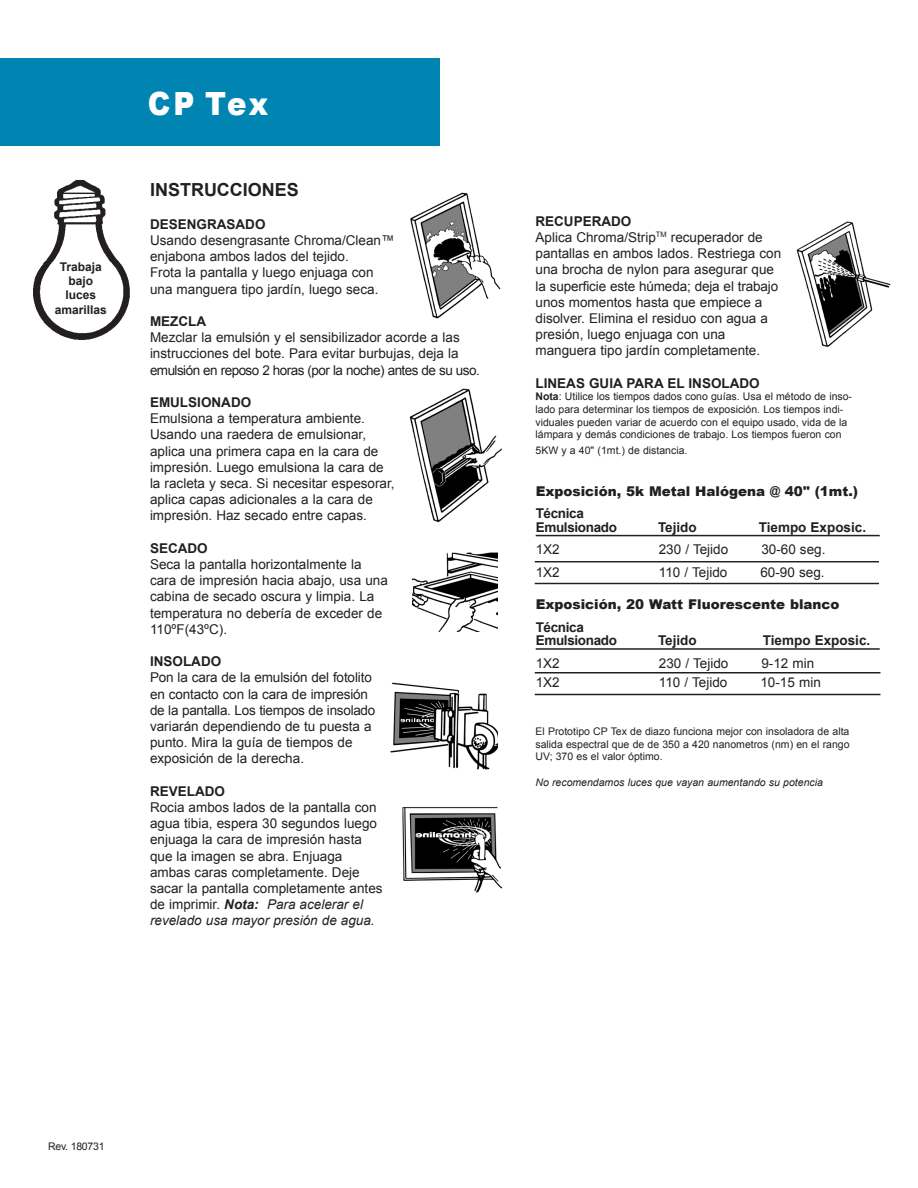
<style>
.page{position:relative;width:918px;height:1188px;background:#fff}
.page>*{position:absolute;margin:0;border:0;box-sizing:border-box;transform-origin:0 0}
.t1{font:900 31.95px "Arial";color:#fff;scale:.91 1}
.t2{font:700 18px "Arial";color:#231f20}
.t3{font:13.5px/16.2px "Arial";color:#231f20}
.t4{font:700 13.5px "Arial";color:#231f20}
.t5{font:900 13.5px "Arial";color:#231f20}
.t6{font:700 13.5px/13.5px "Arial";letter-spacing:-.025em;color:#231f20}
.t7{font:700 12px "Arial";color:#231f20}
.t8{font:10.5px/12.6px "Arial";color:#231f20}
.t9{font:italic 10.5px "Arial";color:#231f20}
.t10{font:10.5px "Arial";letter-spacing:-.025em;color:#231f20}
.s1{font-weight:700;font-style:italic}
.s2{font-style:italic}
.s3{font-weight:700}
</style>
<div class="page">
<div style="left:0;top:58px;width:440px;height:88px;background:#0084b2"></div>
<img style="left:33px;top:180px;width:97px;height:160px">
<img style="left:410px;top:192px;width:91px;height:127px">
<img style="left:409px;top:388px;width:94px;height:134px">
<img style="left:390px;top:682px;width:108px;height:88px">
<img style="left:402px;top:807px;width:100px;height:86px">
<img style="left:797px;top:221px;width:94px;height:126px">
<hr style="left:536px;top:535px;width:344px;height:1px;background:#231f20">
<hr style="left:536px;top:648px;width:344px;height:2px;background:#231f20">
<img style="left:412px;top:552px;width:86px;height:79px">
<hr style="left:535px;top:561px;width:344px;height:1px;background:#231f20">
<hr style="left:535px;top:583px;width:344px;height:1px;background:#231f20">
<hr style="left:535px;top:672px;width:345px;height:2px;background:#231f20">
<hr style="left:535px;top:694px;width:345px;height:1px;background:#231f20">
<p class="t7" style="left:60px;top:258px;width:44px">Trabaja</p>
<p class="t7" style="left:69px;top:273px;width:26px">bajo</p>
<p class="t7" style="left:66px;top:287px;width:32px">luces</p>
<p class="t7" style="left:55px;top:302px;width:54px">amarillas</p>
<p class="t1" style="left:148px;top:81px;width:134px">CP Tex</p>
<p class="t2" style="left:150px;top:178px;width:151px">INSTRUCCIONES</p>
<p class="t4" style="left:150px;top:215px;width:117px">DESENGRASADO</p>
<p class="t3" style="left:150px;top:232px;width:246px">Usando desengrasante Chroma/Clean™</p>
<p class="t3" style="left:150px;top:249px;width:200px">enjabona ambos lados del tejido.</p>
<p class="t3" style="left:150px;top:265px;width:225px">Frota la pantalla y luego enjuaga con</p>
<p class="t3" style="left:150px;top:281px;width:230px">una manguera tipo jardín, luego seca.</p>
<p class="t4" style="left:150px;top:312px;width:58px">MEZCLA</p>
<p class="t3" style="left:150px;top:330px;width:331px">Mezclar la emulsión y el sensibilizador acorde a las instrucciones del bote. Para evitar burbujas, deja la emulsión en reposo 2 horas (por la noche) antes de su uso.</p>
<p class="t4" style="left:150px;top:393px;width:103px">EMULSIONADO</p>
<p class="t3" style="left:150px;top:411px;width:218px">Emulsiona a temperatura ambiente.<br>Usando una raedera de emulsionar,</p>
<p class="t3" style="left:150px;top:443px;width:230px">aplica una primera capa en la cara de</p>
<p class="t3" style="left:150px;top:459px;width:246px">impresión. Luego emulsiona la cara de la racleta y seca. Si necesitar espesorar,</p>
<p class="t3" style="left:150px;top:492px;width:224px">aplica capas adicionales a la cara de</p>
<p class="t3" style="left:150px;top:508px;width:218px">impresión. Haz secado entre capas.</p>
<p class="t4" style="left:150px;top:539px;width:59px">SECADO</p>
<p class="t3" style="left:150px;top:556px;width:239px">Seca la pantalla horizontalmente la cara de impresión hacia abajo, usa una cabina de secado oscura y limpia. La temperatura no debería de exceder de<br>110ºF(43ºC).</p>
<p class="t4" style="left:150px;top:653px;width:73px">INSOLADO</p>
<p class="t3" style="left:150px;top:670px;width:227px">Pon la cara de la emulsión del fotolito en contacto con la cara de impresión de la pantalla. Los tiempos de insolado variarán dependiendo de tu puesta a punto. Mira la guía de tiempos de exposición de la derecha.</p>
<p class="t4" style="left:150px;top:782px;width:77px">REVELADO</p>
<p class="t3" style="left:150px;top:799px;width:234px">Rocia ambos lados de la pantalla con agua tibia, espera 30 segundos luego enjuaga la cara de impresión hasta que la imagen se abra. Enjuaga ambas caras completamente. Deje sacar la pantalla completamente antes de imprimir. <span class="s1">Nota:</span> <span class="s2">Para acelerar el revelado usa mayor presión de agua.</span></p>
<p class="t4" style="left:536px;top:212px;width:97px">RECUPERADO</p>
<p class="t3" style="left:536px;top:229px;width:247px">Aplica Chroma/Strip<sup>TM</sup> recuperador de pantallas en ambos lados. Restriega con una brocha de nylon para asegurar que la superficie este húmeda; deja el trabajo unos momentos hasta que empiece a disolver. Elimina el residuo con agua a presión, luego enjuaga con una manguera tipo jardín completamente.</p>
<p class="t4" style="left:536px;top:374px;width:226px">LINEAS GUIA PARA EL INSOLADO</p>
<p class="t8" style="left:536px;top:391px;width:318px"><span class="s3">Nota</span>: Utilice los tiempos dados cono guías. Usa el método de inso&shy;lado para determinar los tiempos de exposición. Los tiempos indi&shy;viduales pueden variar de acuerdo con el equipo usado, vida de la lámpara y demás condiciones de trabajo. Los tiempos fueron con</p>
<p class="t8" style="left:536px;top:445px;width:153px">5KW y a 40" (1mt.) de distancia.</p>
<p class="t5" style="left:536px;top:481px;width:324px">Exposición, 5k Metal Halógena @ 40" (1mt.)</p>
<p class="t6" style="left:536px;top:507px;width:83px">Técnica<br>Emulsionado</p>
<p class="t4" style="left:658px;top:518px;width:40px">Tejido</p>
<p class="t4" style="left:759px;top:518px;width:109px">Tiempo Exposic.</p>
<p class="t3" style="left:536px;top:542px;width:26px">1X2</p>
<p class="t3" style="left:659px;top:542px;width:71px">230 / Tejido</p>
<p class="t3" style="left:761px;top:542px;width:66px">30-60 seg.</p>
<p class="t3" style="left:536px;top:564px;width:26px">1X2</p>
<p class="t3" style="left:659px;top:564px;width:70px">110 / Tejido</p>
<p class="t3" style="left:760px;top:564px;width:66px">60-90 seg.</p>
<p class="t5" style="left:536px;top:595px;width:305px">Exposición, 20 Watt Fluorescente blanco</p>
<p class="t6" style="left:536px;top:621px;width:83px">Técnica<br>Emulsionado</p>
<p class="t4" style="left:658px;top:631px;width:40px">Tejido</p>
<p class="t4" style="left:763px;top:631px;width:109px">Tiempo Exposic.</p>
<p class="t3" style="left:536px;top:655px;width:26px">1X2</p>
<p class="t3" style="left:659px;top:655px;width:71px">230 / Tejido</p>
<p class="t3" style="left:761px;top:655px;width:54px">9-12 min</p>
<p class="t3" style="left:536px;top:675px;width:26px">1X2</p>
<p class="t3" style="left:659px;top:675px;width:70px">110 / Tejido</p>
<p class="t3" style="left:760px;top:675px;width:62px">10-15 min</p>
<p class="t8" style="left:536px;top:725px;width:316px;text-align:justify">El Prototipo CP Tex de diazo funciona mejor con insoladora de alta salida espectral que de de 350 a 420 nanometros (nm) en el rango UV; 370 es el valor óptimo.</p>
<p class="t9" style="left:536px;top:775px;width:289px">No recomendamos luces que vayan aumentando su potencia</p>
<p class="t10" style="left:48px;top:1140px;width:58px">Rev. 180731</p>
</div>
